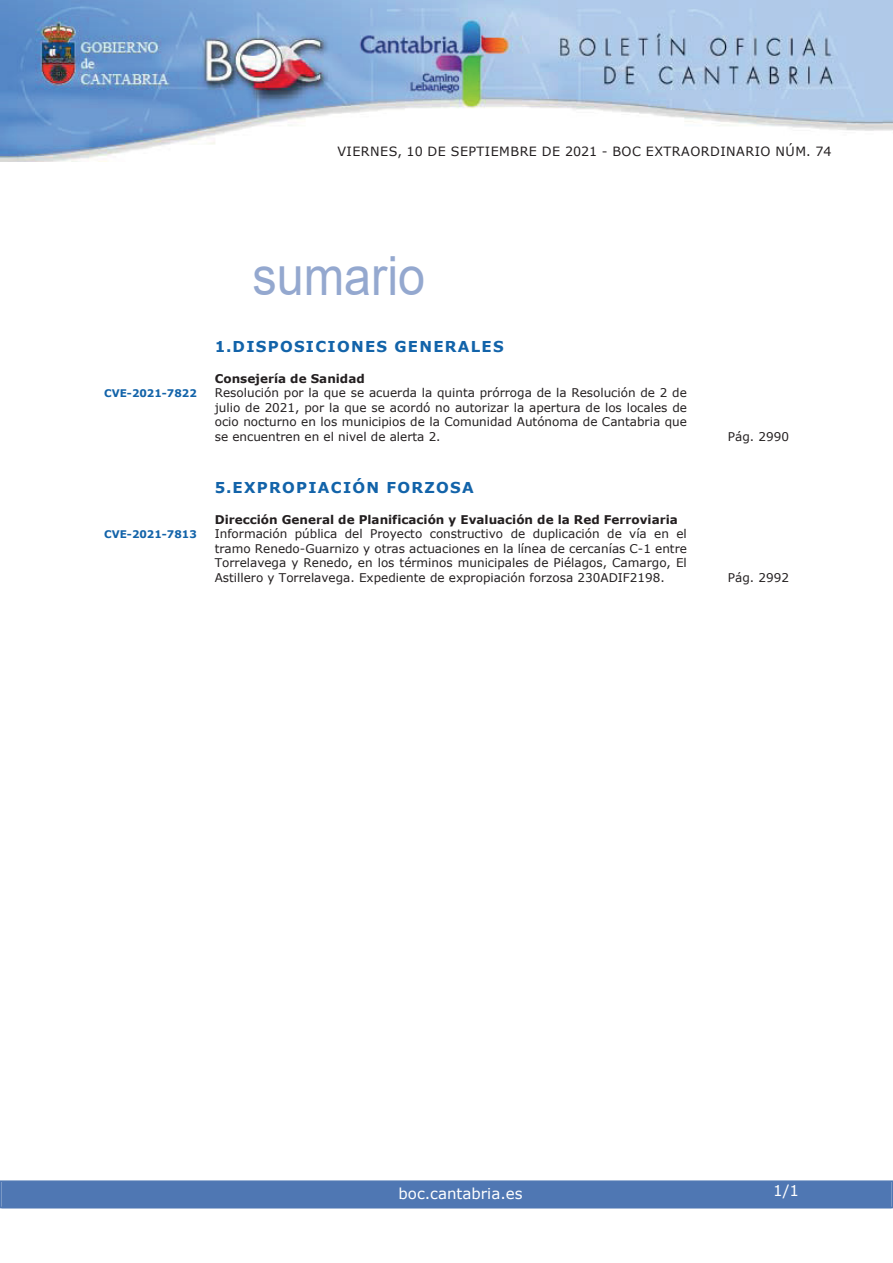
<style>
.page{position:relative;width:893px;height:1263px;background:#fff}
.page>*{position:absolute;margin:0;border:0;box-sizing:border-box;transform-origin:0 0}
.t1{font:54px "Arial";color:#94a8cf;scale:.9 1}
.t2{font:700 15px "Verdana";letter-spacing:.085em;color:#1263a9}
.t3{font:15px "Verdana";color:#fff}
.t4{font:12.75px "Verdana";letter-spacing:.035em;color:#231f20}
.t5{font:12px/14.4px "Verdana";color:#231f20;text-align:justify}
.t6{font:700 12px "Verdana";color:#231f20}
.t7{font:700 10.5px "Verdana";color:#1263a9}
</style>
<div class="page">
<img style="left:0;top:0;width:893px;height:161px">
<div style="left:2px;top:1181px;width:889px;height:27px;background:#4f77b3"></div>
<div style="left:0;top:1180px;width:893px;height:28px;border:2px solid #4f77b3"></div>
<p class="t4" style="left:337px;top:143px;width:496px">VIERNES, 10 DE SEPTIEMBRE DE 2021 - BOC EXTRAORDINARIO NÚM. 74</p>
<h1 class="t1" style="left:252px;top:246px;width:194px">sumario</h1>
<p class="t2" style="left:215px;top:337px;width:291px">1.DISPOSICIONES GENERALES</p>
<p class="t6" style="left:215px;top:371px;width:151px">Consejería de Sanidad</p>
<p class="t7" style="left:104px;top:387px;width:94px">CVE-2021-7822</p>
<p class="t5" style="left:215px;top:385px;width:474px">Resolución por la que se acuerda la quinta prórroga de la Resolución de 2 de julio de 2021, por la que se acordó no autorizar la apertura de los locales de ocio nocturno en los municipios de la Comunidad Autónoma de Cantabria que se encuentren en el nivel de alerta 2.</p>
<p class="t2" style="left:215px;top:478px;width:260px">5.EXPROPIACIÓN FORZOSA</p>
<p class="t6" style="left:215px;top:512px;width:464px">Dirección General de Planificación y Evaluación de la Red Ferroviaria</p>
<p class="t7" style="left:104px;top:528px;width:94px">CVE-2021-7813</p>
<p class="t5" style="left:215px;top:526px;width:474px">Información pública del Proyecto constructivo de duplicación de vía en el tramo Renedo-Guarnizo y otras actuaciones en la línea de cercanías C-1 entre Torrelavega y Renedo, en los términos municipales de Piélagos, Camargo, El Astillero y Torrelavega. Expediente de expropiación forzosa 230ADIF2198.</p>
<p class="t5" style="left:728px;top:429px;width:63px">Pág. 2990</p>
<p class="t5" style="left:728px;top:570px;width:63px">Pág. 2992</p>
<p class="t3" style="left:398px;top:1184px;width:126px">boc.cantabria.es</p>
<p class="t3" style="left:773px;top:1181px;width:27px">1/1</p>
</div>
